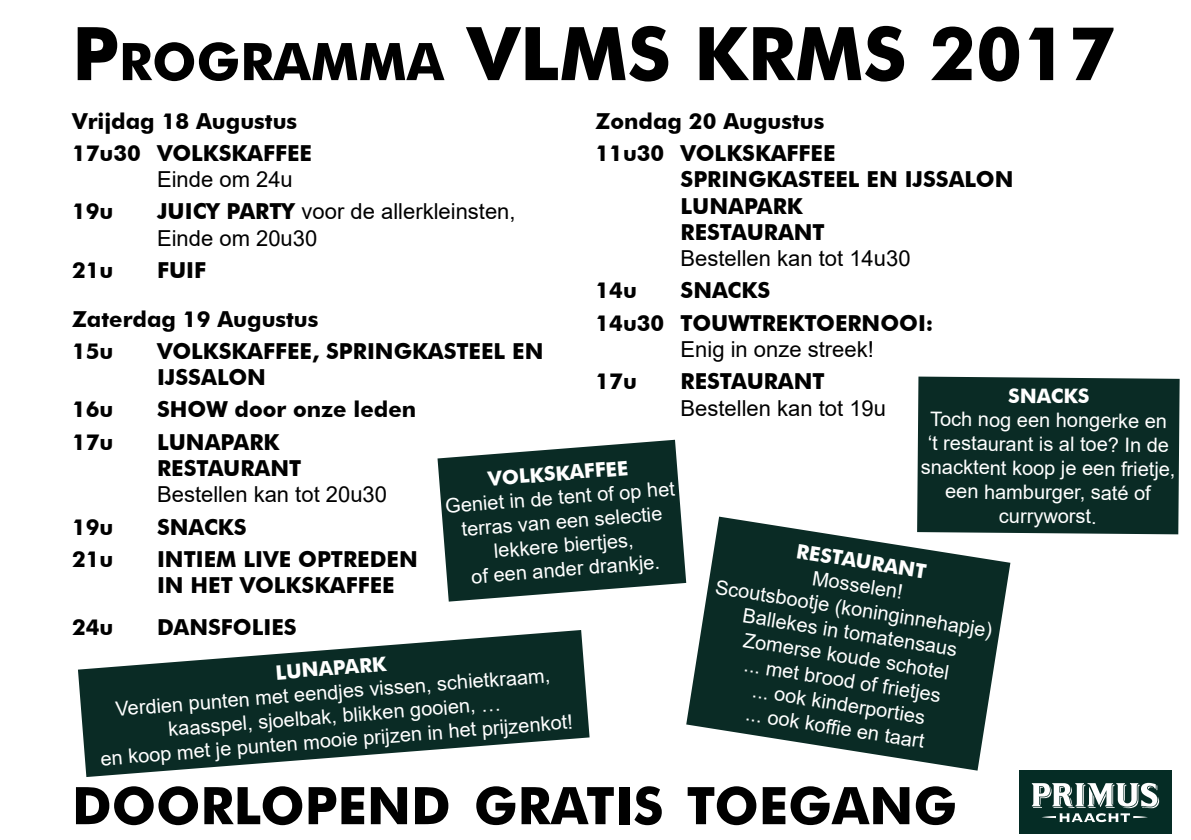
<style>
.page{position:relative;width:1191px;height:840px;background:#fff}
.page>*{position:absolute;margin:0;border:0;box-sizing:border-box;transform-origin:0 0}
.t1{font:700 74px "Futura BT";color:#000}
.t2{font:700 51.8px "Futura BT";color:#000}
.t3{font:700 22px/26.4px "Futura BT";color:#000}
.t4{font:22px/26.4px "Arial";color:#000}
.t5{font:20px/24px "Arial";color:#fff;text-align:center}
.t6{font:700 20px "Futura BT";color:#fff}
.s1{font-style:inherit}
.s2{font-size:51.8px}
.s3{font-family:"Arial";font-weight:400}
.s4{font-family:"Futura BT";font-weight:700}
</style>
<div class="page">
<svg style="left:78px;top:630px;width:511px;height:146px;fill:#0a2b25"></svg>
<svg style="left:437px;top:439px;width:249px;height:162px;background:#2f4b46"></svg>
<div style="left:917px;top:376px;width:262px;height:158px;background:#0a2b25"></div>
<svg style="left:686px;top:516px;width:324px;height:254px;fill:#0a2b25"></svg>
<div style="left:1019px;top:770px;width:152px;height:63px;background:#052c25"></div>
<svg style="left:1031px;top:782px;width:128px;height:39px"></svg>
<p class="t1" style="left:72px;top:9px;width:1044px"><span class="s1">P</span><span class="s2">ROGRAMMA</span> VLMS KRMS 2017</p>
<p class="t3" style="left:72px;top:107px;width:227px">Vrijdag 18 Augustus</p>
<p class="t3" style="left:157px;top:139px;width:156px;text-indent:-85px">17u30 VOLKSKAFFEE<br><span class="s3">Einde om 24u</span></p>
<p class="t3" style="left:72px;top:198px;width:43px">19u</p>
<p class="t4" style="left:157px;top:198px;width:360px"><span class="s4">JUICY PARTY</span> voor de allerkleinsten,<br>Einde om 20u30</p>
<p class="t3" style="left:72px;top:256px;width:43px">21u</p>
<p class="t3" style="left:157px;top:256px;width:50px">FUIF</p>
<p class="t3" style="left:72px;top:305px;width:248px">Zaterdag 19 Augustus</p>
<p class="t3" style="left:72px;top:337px;width:43px">15u</p>
<p class="t3" style="left:157px;top:337px;width:388px">VOLKSKAFFEE, SPRINGKASTEEL EN<br>IJSSALON</p>
<p class="t3" style="left:72px;top:396px;width:43px">16u</p>
<p class="t3" style="left:157px;top:396px;width:261px">SHOW door onze leden</p>
<p class="t3" style="left:72px;top:428px;width:43px">17u</p>
<p class="t4" style="left:157px;top:428px;width:231px"><span class="s4">LUNAPARK<br>RESTAURANT<br></span>Bestellen kan tot 20u30</p>
<p class="t3" style="left:72px;top:513px;width:43px">19u</p>
<p class="t3" style="left:157px;top:513px;width:91px">SNACKS</p>
<p class="t3" style="left:72px;top:545px;width:43px">21u</p>
<p class="t3" style="left:157px;top:545px;width:262px">INTIEM LIVE OPTREDEN<br>IN HET VOLKSKAFFEE</p>
<p class="t3" style="left:72px;top:613px;width:43px">24u</p>
<p class="t3" style="left:157px;top:613px;width:141px">DANSFOLIES</p>
<p class="t3" style="left:595px;top:107px;width:230px">Zondag 20 Augustus</p>
<p class="t3" style="left:680px;top:139px;width:334px;text-indent:-85px">11u30 VOLKSKAFFEE<br>SPRINGKASTEEL EN IJSSALON<br>LUNAPARK<br>RESTAURANT<br><span class="s3">Bestellen kan tot 14u30</span></p>
<p class="t3" style="left:595px;top:277px;width:43px">14u</p>
<p class="t3" style="left:680px;top:277px;width:91px">SNACKS</p>
<p class="t3" style="left:680px;top:309px;width:254px;text-indent:-85px">14u30 TOUWTREKTOERNOOI:<br><span class="s3">Enig in onze streek!</span></p>
<p class="t3" style="left:595px;top:367px;width:43px">17u</p>
<p class="t4" style="left:680px;top:368px;width:207px"><span class="s4">RESTAURANT<br></span>Bestellen kan tot 19u</p>
<p class="t6" style="left:1008px;top:383px;width:83px;rotate:1deg">SNACKS</p>
<p class="t5" style="left:922px;top:405px;width:256px;rotate:1deg">Toch nog een hongerke en<br>‘t restaurant is al toe? In de snacktent koop je een frietje, een hamburger, saté of curryworst.</p>
<p class="t6" style="left:798px;top:538px;width:133px;rotate:9deg">RESTAURANT</p>
<p class="t6" style="left:487px;top:467px;width:142px;rotate:-5deg">VOLKSKAFFEE</p>
<p class="t5" style="left:444px;top:495px;width:232px;rotate:-5deg">Geniet in de tent of op het terras van een selectie lekkere biertjes,<br>of een ander drankje.</p>
<p class="t5" style="left:814px;top:565px;width:93px;rotate:9deg">Mosselen!</p>
<p class="t5" style="left:717px;top:574px;width:282px;rotate:9deg">Scoutsbootje (koninginnehapje)</p>
<p class="t5" style="left:745px;top:603px;width:218px;rotate:9deg">Ballekes in tomatensaus</p>
<p class="t5" style="left:745px;top:627px;width:209px;rotate:9deg">Zomerse koude schotel</p>
<p class="t6" style="left:274px;top:660px;width:113px;rotate:-5deg">LUNAPARK</p>
<p class="t5" style="left:746px;top:652px;width:200px;rotate:9deg">... met brood of frietjes</p>
<p class="t5" style="left:115px;top:698px;width:437px;rotate:-5deg">Verdien punten met eendjes vissen, schietkraam, kaasspel, sjoelbak, blikken gooien, …</p>
<p class="t5" style="left:754px;top:677px;width:176px;rotate:9deg">... ook kinderporties</p>
<p class="t5" style="left:747px;top:700px;width:182px;rotate:9deg">... ook koffie en taart</p>
<p class="t5" style="left:100px;top:748px;width:475px;rotate:-5deg">en koop met je punten mooie prijzen in het prijzenkot!</p>
<p class="t2" style="left:72px;top:773px;width:886px">DOORLOPEND GRATIS TOEGANG</p>
</div>
